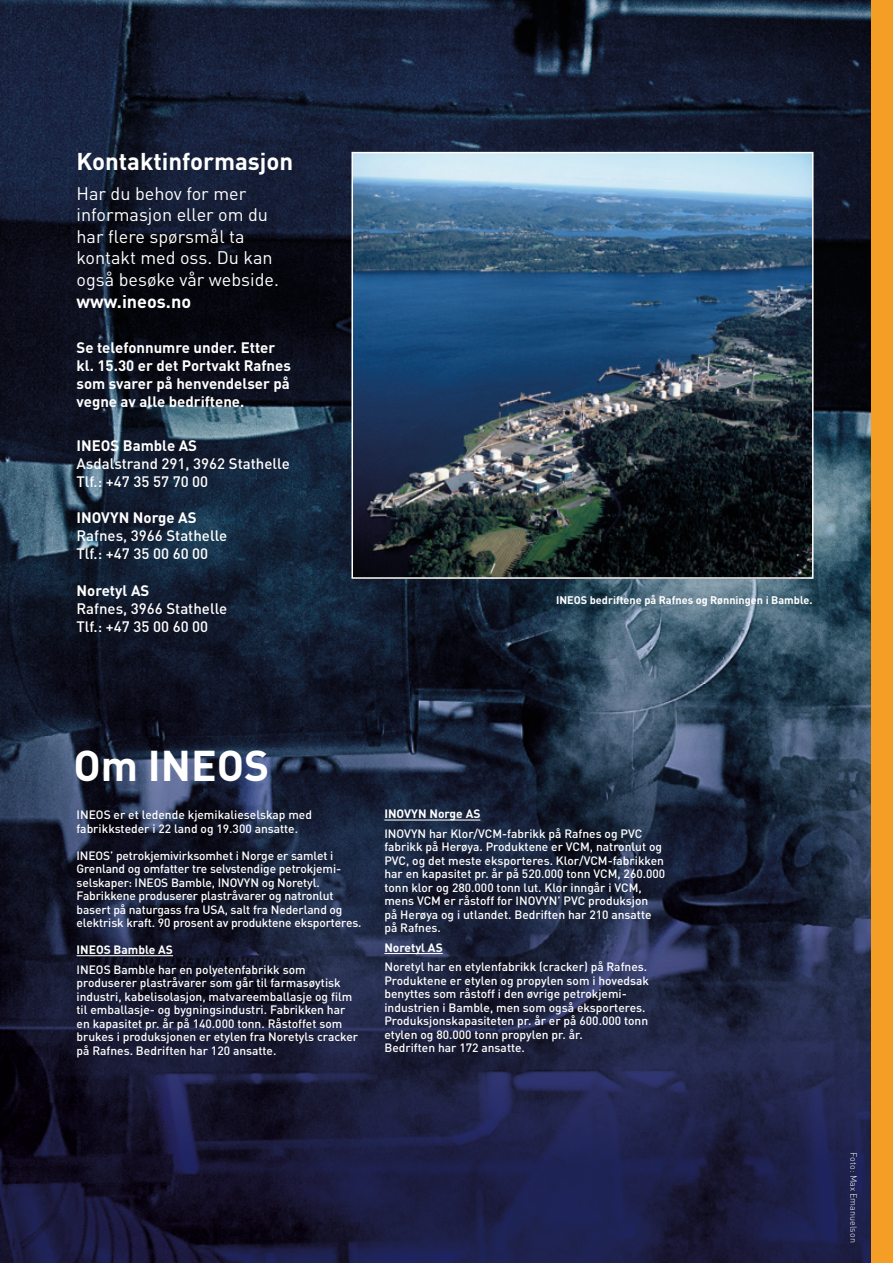
<style>
.page{position:relative;width:893px;height:1263px;background:#fff}
.page>*{position:absolute;margin:0;border:0;box-sizing:border-box;transform-origin:0 0}
.t1{font:700 42.45px "DINOT";color:#fff}
.t2{font:700 24px "DINOT";color:#fff}
.t3{font:18px/21.6px "DINOT";color:#fff}
.t4{font:700 18px "DINOT";color:#fff}
.t5{font:700 15px/18px "DINOT";color:#fff}
.t6{font:500 15px/18px "DINOT";color:#fff}
.t7{font:500 12px/13.5px "DINOT";color:#fff}
.t8{font:700 12px "DINOT";color:#fff}
.t9{font:700 10.95px "DINOT";color:#fff}
.t10{font:300 9px "DINOT";color:#fff}
</style>
<div class="page">
<img style="left:0;top:0;width:872px;height:317px">
<img style="left:0;top:317px;width:872px;height:946px">
<hr style="left:77px;top:955px;width:96px;height:1px;background:#fff">
<hr style="left:384px;top:819px;width:96px;height:1px;background:#fff">
<hr style="left:384px;top:953px;width:59px;height:1px;background:#fff">
<div style="left:872px;top:0;width:21px;height:1263px;background:#f59e25"></div>
<img style="left:354px;top:155px;width:456px;height:421px">
<div style="left:351px;top:152px;width:462px;height:427px;border:2px solid #fff"></div>
<h2 class="t2" style="left:77px;top:143px;width:218px">Kontaktinformasjon</h2>
<h3 class="t3" style="left:77px;top:181px;width:204px">Har du behov for mer informasjon eller om du har flere spørsmål ta kontakt med oss. Du kan også besøke vår webside.</h3>
<h3 class="t4" style="left:77px;top:287px;width:116px">www.ineos.no</h3>
<p class="t5" style="left:77px;top:337px;width:216px">Se telefonnumre under. Etter kl. 15.30 er det Portvakt Rafnes som svarer på henvendelser på vegne av alle bedriftene.</p>
<p class="t5" style="left:77px;top:436px;width:122px">INEOS Bamble AS</p>
<p class="t6" style="left:77px;top:454px;width:215px">Asdalstrand 291, 3962 Stathelle<br>Tlf.: +47 35 57 70 00</p>
<p class="t5" style="left:77px;top:508px;width:122px">INOVYN Norge AS</p>
<p class="t6" style="left:77px;top:526px;width:152px">Rafnes, 3966 Stathelle<br>Tlf.: +47 35 00 60 00</p>
<p class="t5" style="left:77px;top:580px;width:74px">Noretyl AS</p>
<p class="t6" style="left:77px;top:598px;width:152px">Rafnes, 3966 Stathelle<br>Tlf.: +47 35 00 60 00</p>
<p class="t9" style="left:556px;top:591px;width:258px">INEOS bedriftene på Rafnes og Rønningen i Bamble.</p>
<h1 class="t1" style="left:73px;top:733px;width:197px">Om INEOS</h1>
<p class="t7" style="left:77px;top:807px;width:237px">INEOS er et ledende kjemikalieselskap med fabrikksteder i 22 land og 19.300 ansatte.</p>
<p class="t7" style="left:77px;top:848px;width:287px">INEOS’ petrokjemivirksomhet i Norge er samlet i Grenland og omfatter tre selvstendige petrokjemi&shy;selskaper: INEOS Bamble, INOVYN og Noretyl.<br>Fabrikkene produserer plastråvarer og natronlut basert på naturgass fra USA, salt fra Nederland og elektrisk kraft. 90 prosent av produktene eksporteres.</p>
<p class="t8" style="left:77px;top:940px;width:98px">INEOS Bamble AS</p>
<p class="t7" style="left:77px;top:962px;width:283px">INEOS Bamble har en polyetenfabrikk som produserer plastråvarer som går til farmasøytisk industri, kabelisolasjon, matvareemballasje og film til emballasje- og bygningsindustri. Fabrikken har en kapasitet pr. år på 140.000 tonn. Råstoffet som brukes i produksjonen er etylen fra Noretyls cracker på Rafnes. Bedriften har 120 ansatte.</p>
<p class="t8" style="left:384px;top:805px;width:98px">INOVYN Norge AS</p>
<p class="t7" style="left:384px;top:826px;width:282px">INOVYN har Klor/VCM-fabrikk på Rafnes og PVC fabrikk på Herøya. Produktene er VCM, natronlut og PVC, og det meste eksporteres. Klor/VCM-fabrikken har en kapasitet pr. år på 520.000 tonn VCM, 260.000 tonn klor og 280.000 tonn lut. Klor inngår i VCM, mens VCM er råstoff for INOVYN’ PVC produksjon<br>på Herøya og i utlandet. Bedriften har 210 ansatte på Rafnes.</p>
<p class="t8" style="left:384px;top:938px;width:60px">Noretyl AS</p>
<p class="t7" style="left:384px;top:959px;width:266px">Noretyl har en etylenfabrikk (cracker) på Rafnes.<br>Produktene er etylen og propylen som i hovedsak benyttes som råstoff i den øvrige petrokjemi&shy;industrien i Bamble, men som også eksporteres.<br>Produksjonskapasiteten pr. år er på 600.000 tonn etylen og 80.000 tonn propylen pr. år.<br>Bedriften har 172 ansatte.</p>
<p class="t10" style="left:860px;top:1152px;width:92px;rotate:90deg">Foto: Max Emanuelson</p>
</div>
